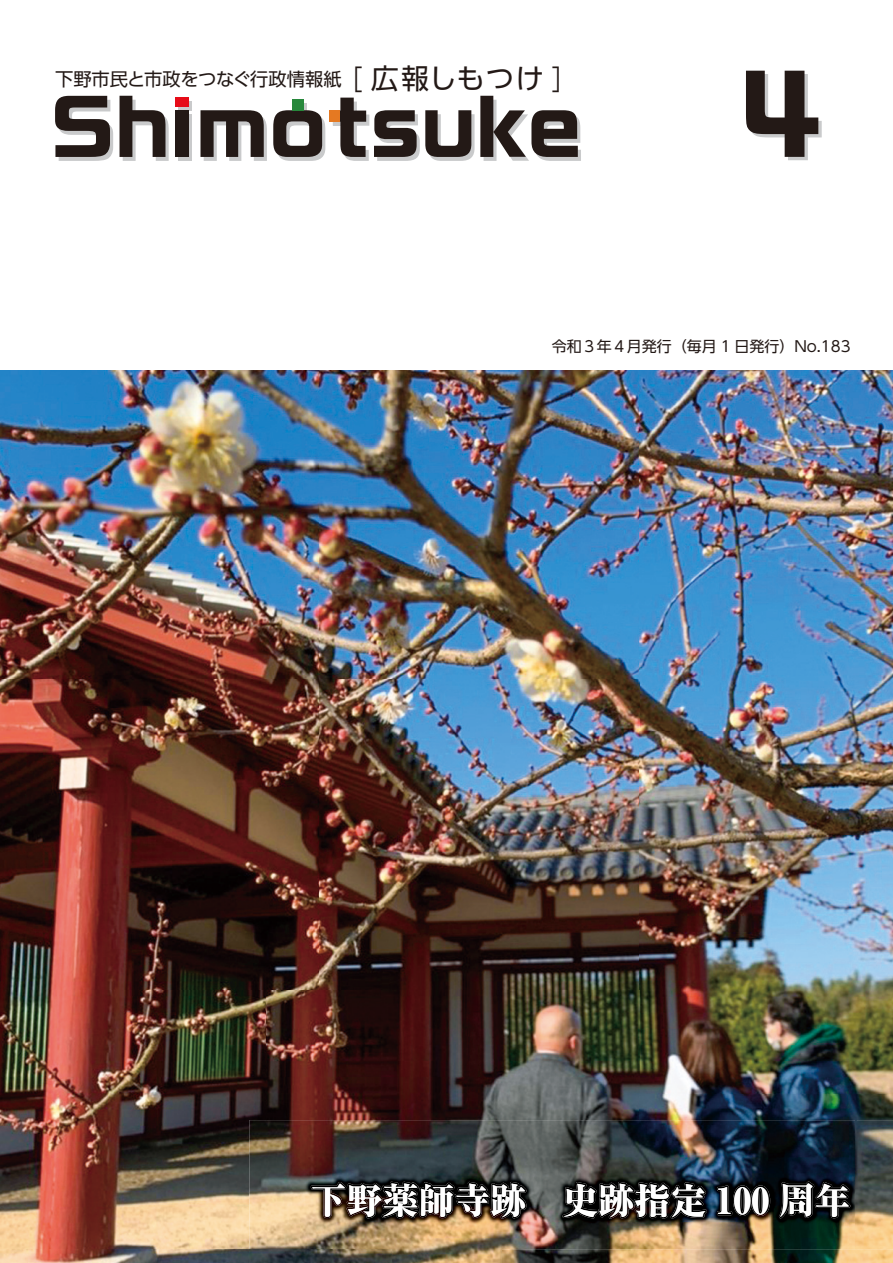
<style>
.page{position:relative;width:893px;height:1263px;background:#fff}
.page>*{position:absolute;margin:0;border:0;box-sizing:border-box;transform-origin:0 0}
.t1{font:105px "Ro G San Srf Std Bd 90 pv RKSJ H";color:#231916}
.t2{font:36px "Ryumin Pr 6 N Heavy 90 pv RKSJ H";color:#fff}
.t3{font:18.3px "UD Shin Go Pr 6 N Regular 90 pv RKSJ H";color:#231916}
.t4{font:15px "UD Shin Go Pr 6 N Regular 90 pv RKSJ H";color:#231916}
.s1{font-family:"UD Shin Go Pr 6 N Light 90 pv RKSJ H";font-size:28.05px}
.s2{font-size:28.05px}
</style>
<div class="page">
<img style="left:0;top:370px;width:639px;height:620px">
<img style="left:639px;top:370px;width:253px;height:750px">
<img style="left:0;top:990px;width:266px;height:259px">
<img style="left:266px;top:990px;width:374px;height:130px">
<div style="left:179px;top:114px;width:13px;height:47px;background:#c9cacb"></div>
<div style="left:179px;top:102px;width:13px;height:9px;background:#c9cacb"></div>
<svg style="left:55px;top:96px;width:58px;height:65px"></svg>
<svg style="left:119px;top:96px;width:50px;height:65px"></svg>
<svg style="left:200px;top:110px;width:67px;height:51px"></svg>
<svg style="left:273px;top:98px;width:201px;height:63px"></svg>
<svg style="left:480px;top:96px;width:101px;height:65px"></svg>
<div style="left:176px;top:110px;width:13px;height:47px;background:#231916"></div>
<div style="left:329px;top:110px;width:11px;height:12px;background:#e57922"></div>
<div style="left:292px;top:99px;width:11px;height:12px;background:#27883b"></div>
<div style="left:176px;top:98px;width:13px;height:9px;background:#e60c18"></div>
<img style="left:249px;top:1120px;width:643px;height:143px">
<img style="left:502px;top:1249px;width:390px;height:14px">
<img style="left:311px;top:1182px;width:215px;height:37px">
<img style="left:562px;top:1182px;width:145px;height:37px">
<img style="left:717px;top:1185px;width:53px;height:31px">
<img style="left:778px;top:1182px;width:72px;height:36px">
<img style="left:0;top:1249px;width:391px;height:14px">
<p class="t3" style="left:55px;top:73px;width:526px">下野市民と市政をつなぐ行政情報紙<span class="s1">［</span><span class="s2">広報しもつけ</span><span class="s1">］</span></p>
<h1 class="t1" style="left:739px;top:78px;width:83px">4</h1>
<p class="t4" style="left:552px;top:340px;width:300px">令和３年４月発行（毎月 1 日発行）No.183</p>
<h2 class="t2" style="left:310px;top:1187px;width:542px">下野薬師寺跡　史跡指定 100 周年</h2>
</div>
